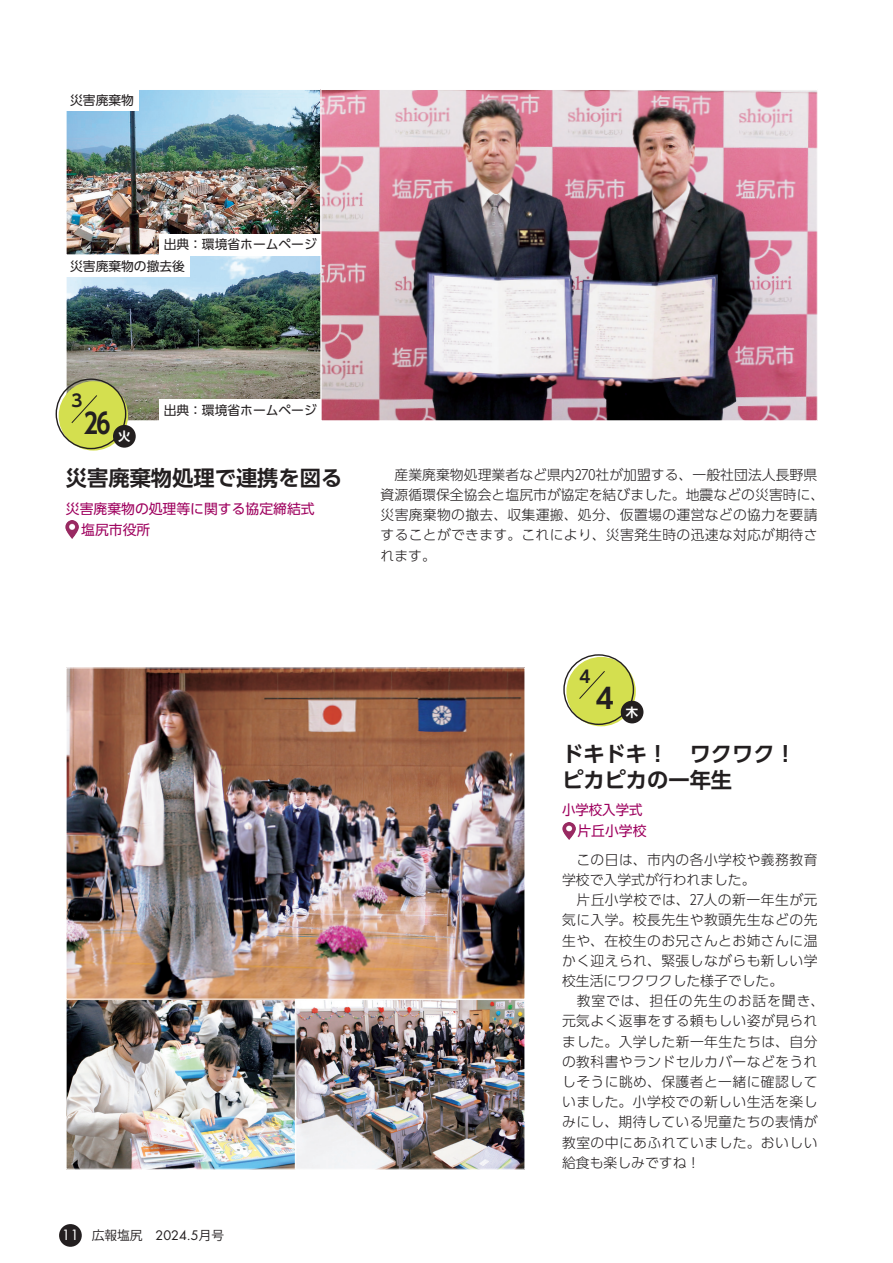
<style>
.page{position:relative;width:893px;height:1263px;background:#fff}
.page>*{position:absolute;margin:0;border:0;box-sizing:border-box;transform-origin:0 0}
.t1{font:700 27.9px "UD Shin Go NT Pro De";color:#231f20}
.t2{font:700 21.3px/25.5px "UD Shin Go Pro De";color:#231f20}
.t3{font:700 16.95px "UD Shin Go NT Pro De";color:#231f20}
.t4{font:300 13.8px/20.2px "UD Shin Go Pro";letter-spacing:.03em;color:#231f20}
.t5{font:300 13.8px/20.2px "UD Shin Go Pro";letter-spacing:.005em;color:#231f20}
.t6{font:13.8px/21.1px "UD Shin Go Pro";color:#9e015e}
.t7{font:12.75px/21.3px "UD Shin Go Pro";color:#231f20}
.t8{font:12.75px "Koz Go Pro";color:#231f20}
.t9{font:700 12.3px "UD Shin Go NT Pro De";color:#fff}
.s1{font-family:"Futura";font-size:13.8px;color:#fff}
.s2{font-family:"Futura"}
</style>
<div class="page">
<img style="left:68px;top:1001px;width:226px;height:166px">
<div style="left:66px;top:999px;width:230px;height:170px;border:1px solid #fff"></div>
<img style="left:68px;top:670px;width:455px;height:327px">
<img style="left:298px;top:1001px;width:225px;height:166px">
<div style="left:296px;top:999px;width:229px;height:170px;border:1px solid #fff"></div>
<img style="left:68px;top:91px;width:251px;height:162px">
<div style="left:66px;top:89px;width:255px;height:166px;border:1px solid #fff"></div>
<img style="left:323px;top:91px;width:492px;height:328px">
<div style="left:321px;top:89px;width:496px;height:332px;border:1px solid #fff"></div>
<img style="left:68px;top:257px;width:251px;height:162px">
<div style="left:66px;top:255px;width:255px;height:166px;border:1px solid #fff"></div>
<img style="left:66px;top:521px;width:13px;height:17px">
<div style="left:59px;top:381px;width:69px;height:69px;background:#d4df4f;border-radius:50%"></div>
<div style="left:56px;top:378px;width:70px;height:71px;border:1px solid #231f20;border-radius:50%"></div>
<svg style="left:71px;top:395px;width:26px;height:28px"></svg>
<div style="left:113px;top:425px;width:23px;height:23px;background:#231f1f;border-radius:50%"></div>
<img style="left:562px;top:822px;width:13px;height:18px">
<div style="left:566px;top:657px;width:70px;height:69px;background:#d4df4f;border-radius:50%"></div>
<div style="left:563px;top:654px;width:71px;height:71px;border:1px solid #231f20;border-radius:50%"></div>
<svg style="left:579px;top:671px;width:26px;height:28px"></svg>
<div style="left:621px;top:701px;width:22px;height:22px;background:#231f1f;border-radius:50%"></div>
<div style="left:66px;top:89px;width:72px;height:22px;background:#fff"></div>
<div style="left:159px;top:234px;width:162px;height:21px;background:#fff"></div>
<div style="left:66px;top:255px;width:123px;height:21px;background:#fff"></div>
<div style="left:159px;top:400px;width:162px;height:21px;background:#fff"></div>
<div style="left:59px;top:1224px;width:23px;height:23px;background:#231f20;border-radius:50%"></div>
<p class="t7" style="left:70px;top:89px;width:65px">災害廃棄物</p>
<p class="t7" style="left:70px;top:233px;width:248px;text-indent:94px">出典：環境省ホームページ災害廃棄物の撤去後</p>
<p class="t3" style="left:69px;top:386px;width:18px">３</p>
<h1 class="t1" style="left:84px;top:400px;width:28px">２6</h1>
<p class="t9" style="left:118px;top:426px;width:14px">火</p>
<p class="t7" style="left:164px;top:399px;width:155px">出典：環境省ホームページ</p>
<h2 class="t2" style="left:66px;top:465px;width:278px">災害廃棄物処理で連携を図る</h2>
<p class="t6" style="left:81px;top:497px;width:235px;text-indent:-15px">災害廃棄物の処理等に関する協定締結式塩尻市役所</p>
<p class="t5" style="left:381px;top:464px;width:445px">　産業廃棄物処理業者など県内270社が加盟する、一般社団法人長野県資源循環保全協会と塩尻市が協定を結びました。地震などの災害時に、災害廃棄物の撤去、収集運搬、処分、仮置場の運営などの協力を要請することができます。これにより、災害発生時の迅速な対応が期待されます。</p>
<p class="t8" style="left:62px;top:1227px;width:164px"><span class="s1">11</span> 広報塩尻　<span class="s2">2024.5</span>月号</p>
<p class="t3" style="left:576px;top:662px;width:18px">４</p>
<h1 class="t1" style="left:591px;top:676px;width:29px">４</h1>
<p class="t9" style="left:626px;top:702px;width:14px">木</p>
<h2 class="t2" style="left:562px;top:741px;width:235px">ドキドキ！　ワクワク！ピカピカの一年生</h2>
<p class="t6" style="left:562px;top:799px;width:86px;text-align:right">小学校入学式片丘小学校</p>
<p class="t4" style="left:562px;top:849px;width:264px">　この日は、市内の各小学校や義務教育学校で入学式が行われました。<br>　片丘小学校では、27人の新一年生が元気に入学。校長先生や教頭先生などの先生や、在校生のお兄さんとお姉さんに温かく迎えられ、緊張しながらも新しい学校生活にワクワクした様子でした。<br>　教室では、担任の先生のお話を聞き、元気よく返事をする頼もしい姿が見られました。入学した新一年生たちは、自分の教科書やランドセルカバーなどをうれしそうに眺め、保護者と一緒に確認していました。小学校での新しい生活を楽しみにし、期待している児童たちの表情が教室の中にあふれていました。おいしい給食も楽しみですね！</p>
</div>
